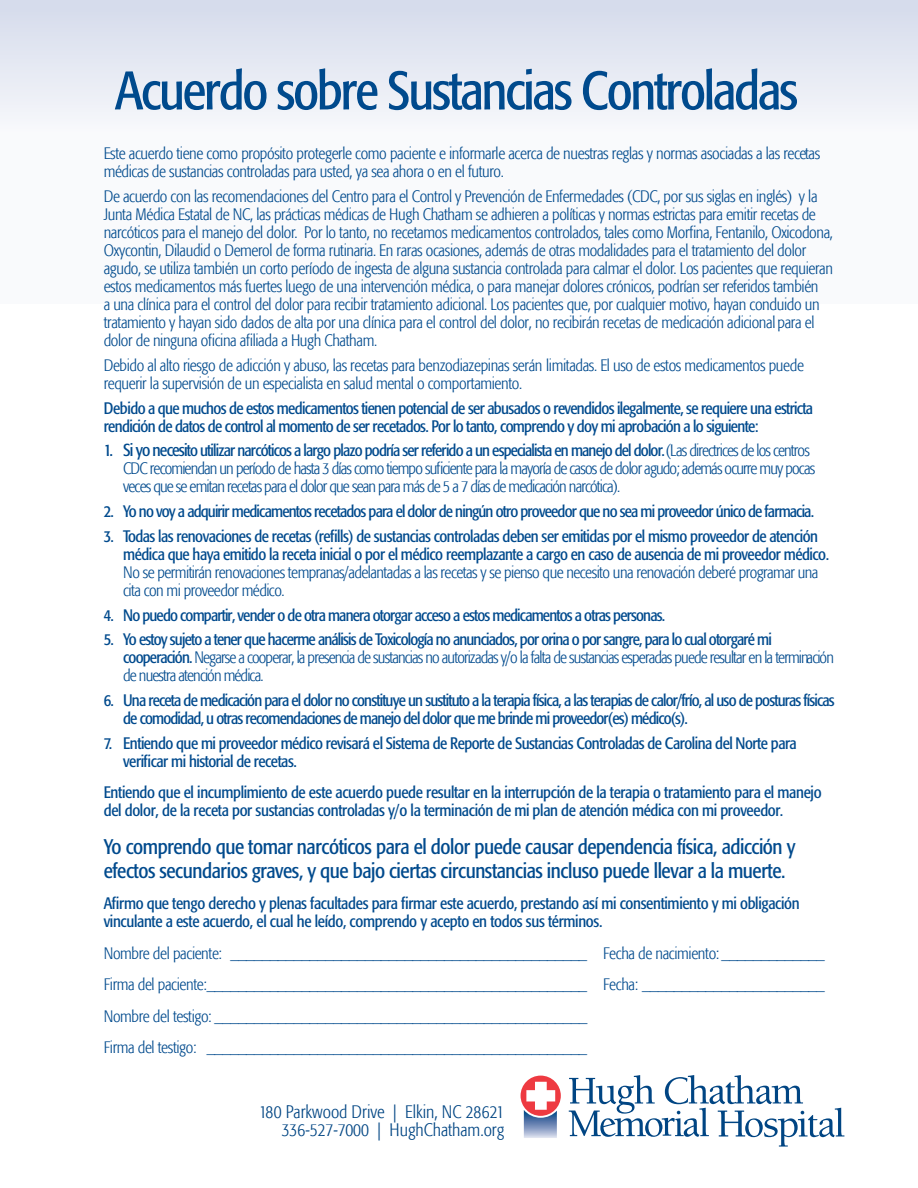
<style>
.page{position:relative;width:918px;height:1188px;background:#fff}
.page>*{position:absolute;margin:0;border:0;box-sizing:border-box;transform-origin:0 0}
.t1{font:condensed 53.7px "Formata";letter-spacing:-.04em;color:#004a8d}
.t2{font:condensed 21px/24px "Formata";letter-spacing:-.02em;color:#004a8d}
.t3{font:300 condensed 18px/18px "Formata";color:#004583;text-align:right}
.t4{font:300 condensed 16.5px/18px "Formata";letter-spacing:-.02em;color:#004a8d}
.t5{font:condensed 16.5px/18px "Formata";letter-spacing:-.03em;color:#004a8d}
.t6{font:300 condensed 16.5px/18px "Formata";letter-spacing:-.05em;color:#004a8d}
.t7{font:condensed 16.5px/18px "Formata";letter-spacing:-.05em;color:#004a8d}
.s1{font-weight:400;font-size:17.25px}
.s2{font-weight:400}
</style>
<div class="page">
<div style="left:0;top:0;width:918px;height:304px;background:linear-gradient(to bottom,#dfe4f0,#fff)"></div>
<svg style="left:569px;top:1075px;width:275px;height:72px"></svg>
<div style="left:521px;top:1076px;width:40px;height:40px;background:#ee3a41;border-radius:50%"></div>
<svg style="left:524px;top:1082px;width:33px;height:56px"></svg>
<h1 class="t1" style="left:115px;top:59px;width:685px">Acuerdo sobre Sustancias Controladas</h1>
<p class="t4" style="left:104px;top:145px;width:718px">Este acuerdo tiene como propósito protegerle como paciente e informarle acerca de nuestras reglas y normas asociadas a las recetas médicas de sustancias controladas para usted, ya sea ahora o en el futuro.</p>
<p class="t4" style="left:104px;top:187px;width:731px">De acuerdo con las recomendaciones del Centro para el Control y Prevención de Enfermedades (CDC, por sus siglas en inglés) y la Junta Médica Estatal de NC, las prácticas médicas de Hugh Chatham se adhieren a políticas y normas estrictas para emitir recetas de narcóticos para el manejo del dolor. Por lo tanto, no recetamos medicamentos controlados, tales como Morfina, Fentanilo, Oxicodona, Oxycontin, Dilaudid o Demerol de forma rutinaria. En raras ocasiones, además de otras modalidades para el tratamiento del dolor agudo, se utiliza también un corto período de ingesta de alguna sustancia controlada para calmar el dolor. Los pacientes que requieran estos medicamentos más fuertes luego de una intervención médica, o para manejar dolores crónicos, podrían ser referidos también<br>a una clínica para el control del dolor para recibir tratamiento adicional. Los pacientes que, por cualquier motivo, hayan concluido un tratamiento y hayan sido dados de alta por una clínica para el control del dolor, no recibirán recetas de medicación adicional para el dolor de ninguna oficina afiliada a Hugh Chatham.</p>
<p class="t4" style="left:104px;top:356px;width:702px">Debido al alto riesgo de adicción y abuso, las recetas para benzodiazepinas serán limitadas. El uso de estos medicamentos puede requerir la supervisión de un especialista en salud mental o comportamiento.</p>
<p class="t5" style="left:104px;top:399px;width:711px">Debido a que muchos de estos medicamentos tienen potencial de ser abusados o revendidos ilegalmente, se requiere una estricta rendición de datos de control al momento de ser recetados. Por lo tanto, comprendo y doy mi aprobación a lo siguiente:</p>
<p class="t6" style="left:123px;top:442px;width:694px;text-indent:-20px"><span class="s1">1. Si yo necesi</span><span class="s2">to utilizar narcóticos a largo plazo podría ser referido a un especialista en manejo del dolor.</span>(Las directrices de los centros<br>CDC recomiendan un período de hasta 3 días como tiempo suficiente para la mayoría de casos de dolor agudo; además ocurre muy pocas veces que se emitan recetas para el dolor que sean para más de 5 a 7 días de medicación narcótica).</p>
<p class="t7" style="left:104px;top:502px;width:712px">2. Yo no voy a adquirir medicamentos recetados para el dolor de ningún otro proveedor que no sea mi proveedor único de farmacia.</p>
<p class="t5" style="left:123px;top:527px;width:707px;text-indent:-20px">3. Todas las renovaciones de recetas (refills) de sustancias controladas deben ser emitidas por el mismo proveedor de atención médica que haya emitido la receta inicial o por el médico reemplazante a cargo en caso de ausencia de mi proveedor médico.</p>
<p class="t4" style="left:123px;top:563px;width:697px">No se permitirán renovaciones tempranas/adelantadas a las recetas y se pienso que necesito una renovación deberé programar una cita con mi proveedor médico.</p>
<p class="t7" style="left:104px;top:606px;width:563px">4. No puedo compartir, vender o de otra manera otorgar acceso a estos medicamentos a otras personas.</p>
<p class="t6" style="left:123px;top:631px;width:712px;text-indent:-19px"><span class="s2">5. Yo estoy sujeto a tener que hacerme análisis de Toxicología no anunciados, por orina o por sangre, para lo cual otorgaré mi cooperación.</span> Negarse a cooperar, la presencia de sustancias no autorizadas y/o la falta de sustancias esperadas puede resultar en la terminación de nuestra atención médica.</p>
<p class="t7" style="left:123px;top:691px;width:713px;text-indent:-20px">6. Una receta de medicación para el dolor no constituye un sustituto a la terapia física, a las terapias de calor/frío, al uso de posturas físicas de comodidad, u otras recomendaciones de manejo del dolor que me brinde mi proveedor(es) médico(s).</p>
<p class="t5" style="left:123px;top:734px;width:675px;text-indent:-20px">7. Entiendo que mi proveedor médico revisará el Sistema de Reporte de Sustancias Controladas de Carolina del Norte para verificar mi historial de recetas.</p>
<p class="t5" style="left:104px;top:784px;width:719px">Entiendo que el incumplimiento de este acuerdo puede resultar en la interrupción de la terapia o tratamiento para el manejo del dolor, de la receta por sustancias controladas y/o la terminación de mi plan de atención médica con mi proveedor.</p>
<p class="t2" style="left:104px;top:835px;width:693px">Yo comprendo que tomar narcóticos para el dolor puede causar dependencia física, adicción y efectos secundarios graves, y que bajo ciertas circunstancias incluso puede llevar a la muerte.</p>
<p class="t5" style="left:104px;top:895px;width:698px">Afirmo que tengo derecho y plenas facultades para firmar este acuerdo, prestando así mi consentimiento y mi obligación vinculante a este acuerdo, el cual he leído, comprendo y acepto en todos sus términos.</p>
<p class="t4" style="left:104px;top:937px;width:723px;line-height:31.5px">Nombre del paciente: _____________________________________________ Fecha de nacimiento: _____________ Firma del paciente:________________________________________________ Fecha: _______________________ Nombre del testigo: _______________________________________________<br>Firma del testigo: ________________________________________________</p>
<p class="t3" style="left:259px;top:1102px;width:247px">180 Parkwood Drive | Elkin, NC 28621<br>336-527-7000 | HughChatham.org</p>
</div>
